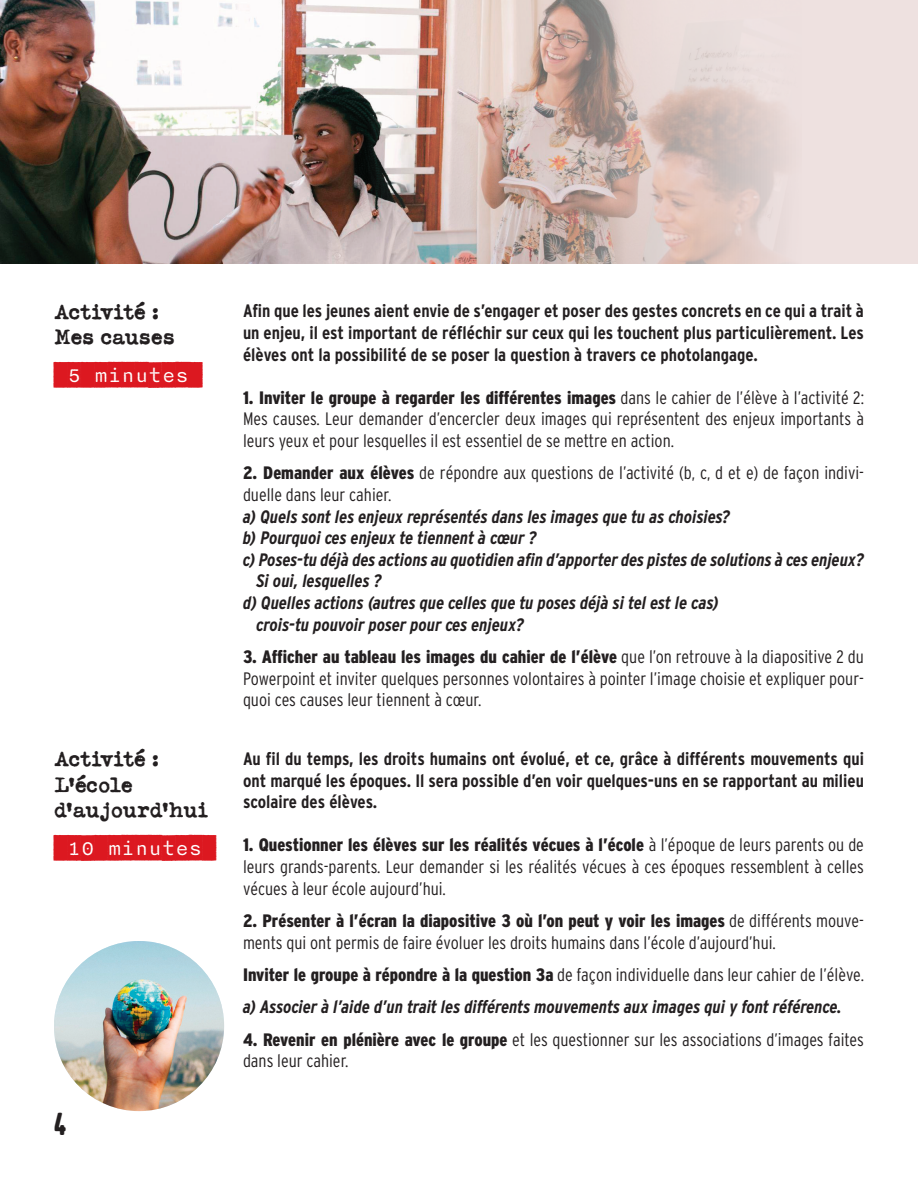
<style>
.page{position:relative;width:918px;height:1188px;background:#fff}
.page>*{position:absolute;margin:0;border:0;box-sizing:border-box;transform-origin:0 0}
.t1{font:900 27px "Aptly";color:#231f20}
.t2{font:22.5px "Nitti Typewriter Cameo";color:#dc1820}
.t3{font:700 21px/25.2px "Typeka";color:#231f20}
.t4{font:300 18px/21.6px "Interstate Condensed";color:#231f20;text-align:justify}
.t5{font:italic 700 18px/32.4px "Interstate Condensed";color:#231f20}
.t6{font:700 18px/21.6px "Interstate Condensed";color:#231f20;text-align:justify}
.s1{font-weight:900}
.s2{font-weight:900;font-style:normal}
.s3{font-weight:300;font-style:normal}
</style>
<div class="page">
<img style="left:54px;top:941px;width:170px;height:170px;border-radius:85px">
<div style="left:0;top:0;width:918px;height:264px;background:#eee1e0"></div>
<img style="left:0;top:0;width:786px;height:264px">
<p class="t3" style="left:54px;top:298px;width:122px">Activité :<br>Mes causes</p>
<p class="t2" style="left:68px;top:360px;width:123px">5 MINUTES</p>
<p class="t3" style="left:54px;top:746px;width:156px">Activité :<br>L’école d’aujourd’hui</p>
<p class="t2" style="left:68px;top:832px;width:136px">10 MINUTES</p>
<h1 class="t1" style="left:54px;top:1107px;width:14px">4</h1>
<p class="t6" style="left:243px;top:300px;width:622px">Afin que les jeunes aient envie de s’engager et poser des gestes concrets en ce qui a trait à un enjeu, il est important de réfléchir sur ceux qui les touchent plus particulièrement. Les élèves ont la possibilité de se poser la question à travers ce photolangage.</p>
<p class="t4" style="left:243px;top:387px;width:623px"><span class="s1">1. Inviter le groupe à regarder les différentes images</span> dans le cahier de l’élève à l’activité 2:<br>Mes causes. Leur demander d’encercler deux images qui représentent des enjeux importants à leurs yeux et pour lesquelles il est essentiel de se mettre en action.</p>
<p class="t4" style="left:243px;top:462px;width:623px"><span class="s1">2. Demander aux élèves</span> de répondre aux questions de l’activité (b, c, d et e) de façon indivi&shy;duelle dans leur cahier.</p>
<p class="t5" style="left:243px;top:500px;width:489px">a) Quels sont les enjeux représentés dans les images que tu as choisies?</p>
<p class="t5" style="left:243px;top:522px;width:295px">b) Pourquoi ces enjeux te tiennent à cœur ?</p>
<p class="t5" style="left:243px;top:543px;width:623px">c) Poses-tu déjà des actions au quotidien afin d’apporter des pistes de solutions à ces enjeux?</p>
<p class="t5" style="left:256px;top:565px;width:127px">Si oui, lesquelles ?</p>
<p class="t5" style="left:243px;top:586px;width:478px">d) Quelles actions (autres que celles que tu poses déjà si tel est le cas)</p>
<p class="t5" style="left:256px;top:608px;width:269px">crois-tu pouvoir poser pour ces enjeux?</p>
<p class="t4" style="left:243px;top:646px;width:623px"><span class="s1">3. Afficher au tableau les images du cahier de l’élève</span> que l’on retrouve à la diapositive 2 du Powerpoint et inviter quelques personnes volontaires à pointer l’image choisie et expliquer pour&shy;quoi ces causes leur tiennent à cœur.</p>
<p class="t6" style="left:243px;top:748px;width:623px">Au fil du temps, les droits humains ont évolué, et ce, grâce à différents mouvements qui ont marqué les époques. Il sera possible d’en voir quelques-uns en se rapportant au milieu scolaire des élèves.</p>
<p class="t4" style="left:243px;top:834px;width:623px"><span class="s1">1. Questionner les élèves sur les réalités vécues à l’école</span> à l’époque de leurs parents ou de leurs grands-parents. Leur demander si les réalités vécues à ces époques ressemblent à celles vécues à leur école aujourd’hui.</p>
<p class="t4" style="left:243px;top:910px;width:622px"><span class="s1">2. Présenter à l’écran la diapositive 3 où l’on peut y voir les images</span> de différents mouve&shy;ments qui ont permis de faire évoluer les droits humains dans l’école d’aujourd’hui.</p>
<p class="t5" style="left:243px;top:958px;width:622px"><span class="s2">Inviter le groupe à répondre à la question 3a</span> <span class="s3">de façon individuelle dans leur cahier de l’élève. </span>a) Associer à l’aide d’un trait les différents mouvements aux images qui y font référence.</p>
<p class="t4" style="left:243px;top:1028px;width:622px"><span class="s1">4. Revenir en plénière avec le groupe</span> et les questionner sur les associations d’images faites dans leur cahier.</p>
</div>
